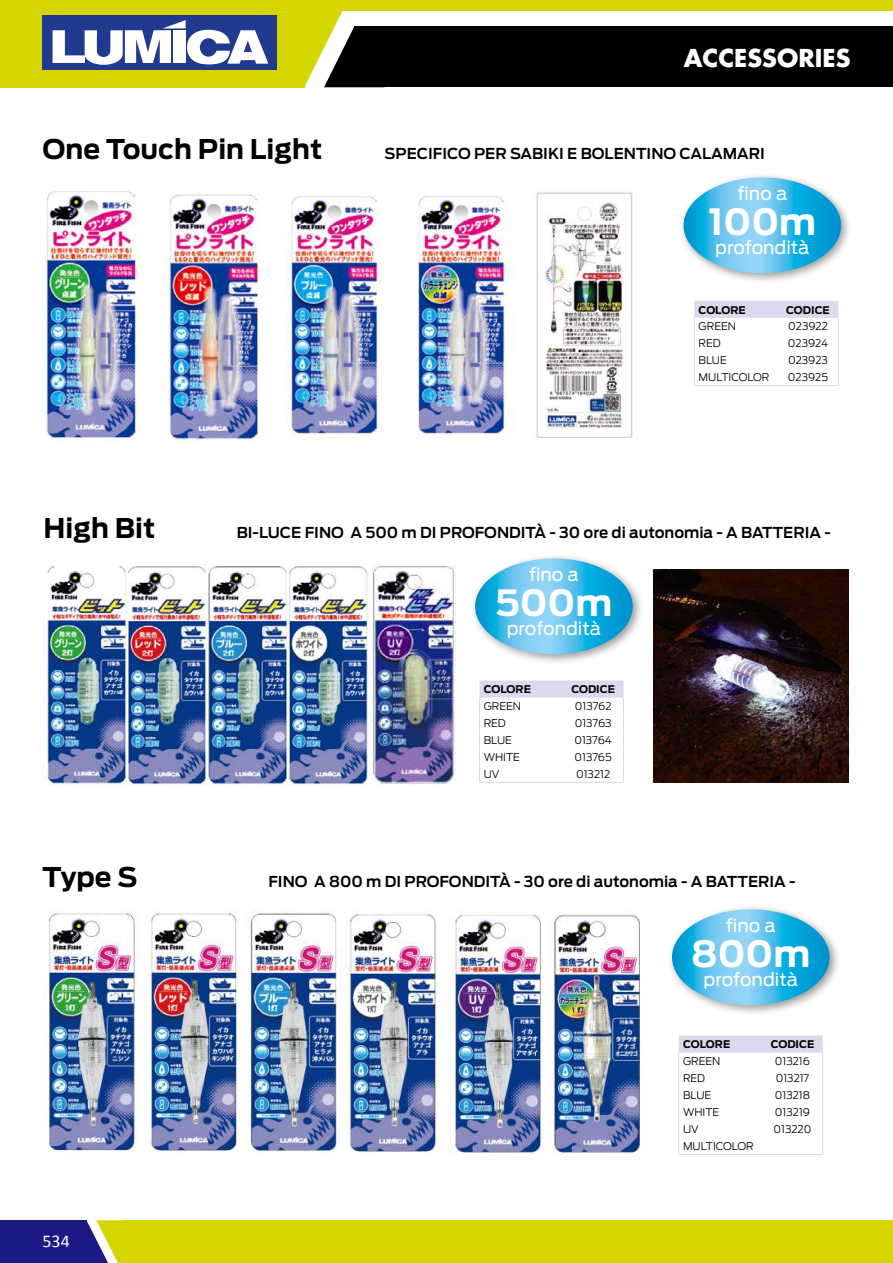
<style>
.page{position:relative;width:893px;height:1263px;background:#fff}
.page>*{position:absolute;margin:0;border:0;box-sizing:border-box;transform-origin:0 0}
.t1{font:700 36px "Ford Antenna";color:#fff}
.t2{font:700 27px "Ford Antenna";color:#000}
.t3{font:700 24px "Futura";color:#fff}
.t4{font:18px "Ford Antenna";color:#fff}
.t5{font:18px "Calibri";color:#fff}
.t6{font:600 15px "Ford Antenna";color:#000}
.t7{font:300 10.5px "Ford Antenna";color:#000}
.t8{font:700 10.5px "Ford Antenna";color:#000}
</style>
<div class="page">
<div style="left:0;top:0;width:304px;height:87px;background:#d7d500"></div>
<div style="left:336px;top:0;width:557px;height:10px;background:#d7d500"></div>
<div style="left:0;top:1220px;width:86px;height:43px;background:#1b1984"></div>
<div style="left:354px;top:26px;width:539px;height:61px;background:#000"></div>
<svg style="left:86px;top:1220px;width:38px;height:43px"></svg>
<div style="left:124px;top:1220px;width:769px;height:43px;background:#d7d500"></div>
<div style="left:43px;top:15px;width:234px;height:55px;background:#213a8f"></div>
<svg style="left:53px;top:0;width:332px;height:87px"></svg>
<img style="left:45px;top:191px;width:94px;height:251px">
<img style="left:163px;top:194px;width:97px;height:248px">
<img style="left:286px;top:196px;width:96px;height:244px">
<img style="left:418px;top:192px;width:215px;height:246px">
<div style="left:678px;top:172px;width:175px;height:113px;background:#000;opacity:.4"></div>
<svg style="left:684px;top:177px;width:157px;height:96px;background:#6bc6e9"></svg>
<svg style="left:694px;top:301px;width:145px;height:84px"></svg>
<hr style="left:694px;top:385px;width:84px;height:1px;background:#ddd8ed">
<hr style="left:778px;top:385px;width:60px;height:1px;background:#ddd8ed">
<div style="left:469px;top:553px;width:175px;height:113px;background:#000;opacity:.4"></div>
<svg style="left:475px;top:558px;width:158px;height:96px;background:#6cc6e9"></svg>
<img style="left:372px;top:565px;width:83px;height:219px">
<img style="left:44px;top:566px;width:325px;height:221px">
<svg style="left:479px;top:680px;width:145px;height:102px"></svg>
<hr style="left:479px;top:782px;width:84px;height:1px;background:#ddd8ed">
<hr style="left:563px;top:782px;width:61px;height:1px;background:#ddd8ed">
<img style="left:653px;top:570px;width:195px;height:213px">
<img style="left:43px;top:913px;width:604px;height:241px">
<div style="left:666px;top:904px;width:175px;height:113px;background:#000;opacity:.4"></div>
<svg style="left:672px;top:909px;width:158px;height:96px;background:#6cc6e9"></svg>
<svg style="left:678px;top:1035px;width:145px;height:119px"></svg>
<hr style="left:679px;top:1154px;width:83px;height:1px;background:#ddd8ed">
<hr style="left:762px;top:1154px;width:61px;height:1px;background:#ddd8ed">
<h2 class="t2" style="left:43px;top:124px;width:281px">One Touch Pin Light</h2>
<h3 class="t3" style="left:684px;top:42px;width:168px">ACCESSORIES</h3>
<h3 class="t6" style="left:385px;top:140px;width:382px">SPECIFICO PER SABIKI E BOLENTINO CALAMARI</h3>
<h3 class="t4" style="left:737px;top:178px;width:51px">fino a</h3>
<h1 class="t1" style="left:709px;top:189px;width:109px">100m</h1>
<h3 class="t4" style="left:715px;top:232px;width:96px">profondità</h3>
<p class="t8" style="left:699px;top:300px;width:49px">COLORE</p>
<p class="t8" style="left:786px;top:300px;width:45px">CODICE</p>
<p class="t7" style="left:699px;top:318px;width:39px">GREEN</p>
<p class="t7" style="left:788px;top:318px;width:41px">023922</p>
<p class="t7" style="left:699px;top:335px;width:24px">RED</p>
<p class="t7" style="left:788px;top:335px;width:42px">023924</p>
<p class="t7" style="left:699px;top:352px;width:30px">BLUE</p>
<p class="t7" style="left:788px;top:352px;width:41px">023923</p>
<p class="t7" style="left:699px;top:369px;width:72px">MULTICOLOR</p>
<p class="t7" style="left:788px;top:369px;width:42px">023925</p>
<h2 class="t2" style="left:44px;top:503px;width:113px">High Bit</h2>
<h3 class="t6" style="left:237px;top:519px;width:596px">BI-LUCE FINO A 500 m DI PROFONDITÀ - 30 ore di autonomia - A BATTERIA -</h3>
<h3 class="t4" style="left:529px;top:559px;width:51px">fino a</h3>
<h1 class="t1" style="left:496px;top:570px;width:118px">500m</h1>
<h3 class="t4" style="left:507px;top:613px;width:96px">profondità</h3>
<p class="t8" style="left:484px;top:680px;width:49px">COLORE</p>
<p class="t8" style="left:571px;top:680px;width:45px">CODICE</p>
<p class="t7" style="left:484px;top:697px;width:39px">GREEN</p>
<p class="t7" style="left:575px;top:697px;width:38px">013762</p>
<p class="t7" style="left:484px;top:714px;width:24px">RED</p>
<p class="t7" style="left:575px;top:714px;width:38px">013763</p>
<p class="t7" style="left:484px;top:731px;width:30px">BLUE</p>
<p class="t7" style="left:574px;top:731px;width:39px">013764</p>
<p class="t7" style="left:484px;top:748px;width:38px">WHITE</p>
<p class="t7" style="left:575px;top:748px;width:39px">013765</p>
<p class="t7" style="left:484px;top:765px;width:17px">UV</p>
<p class="t7" style="left:576px;top:765px;width:36px">013212</p>
<h2 class="t2" style="left:43px;top:853px;width:96px">Type S</h2>
<h3 class="t6" style="left:268px;top:868px;width:529px">FINO A 800 m DI PROFONDITÀ - 30 ore di autonomia - A BATTERIA -</h3>
<h3 class="t4" style="left:726px;top:910px;width:51px">fino a</h3>
<h1 class="t1" style="left:691px;top:921px;width:121px">800m</h1>
<h3 class="t4" style="left:704px;top:964px;width:96px">profondità</h3>
<h3 class="t5" style="left:43px;top:1229px;width:29px">534</h3>
<p class="t8" style="left:683px;top:1035px;width:49px">COLORE</p>
<p class="t8" style="left:771px;top:1035px;width:45px">CODICE</p>
<p class="t7" style="left:683px;top:1052px;width:39px">GREEN</p>
<p class="t7" style="left:775px;top:1052px;width:37px">013216</p>
<p class="t7" style="left:683px;top:1069px;width:24px">RED</p>
<p class="t7" style="left:776px;top:1069px;width:35px">013217</p>
<p class="t7" style="left:683px;top:1086px;width:30px">BLUE</p>
<p class="t7" style="left:775px;top:1086px;width:37px">013218</p>
<p class="t7" style="left:683px;top:1103px;width:38px">WHITE</p>
<p class="t7" style="left:775px;top:1103px;width:37px">013219</p>
<p class="t7" style="left:683px;top:1120px;width:17px">UV</p>
<p class="t7" style="left:773px;top:1120px;width:40px">013220</p>
<p class="t7" style="left:683px;top:1137px;width:72px">MULTICOLOR</p>
</div>
